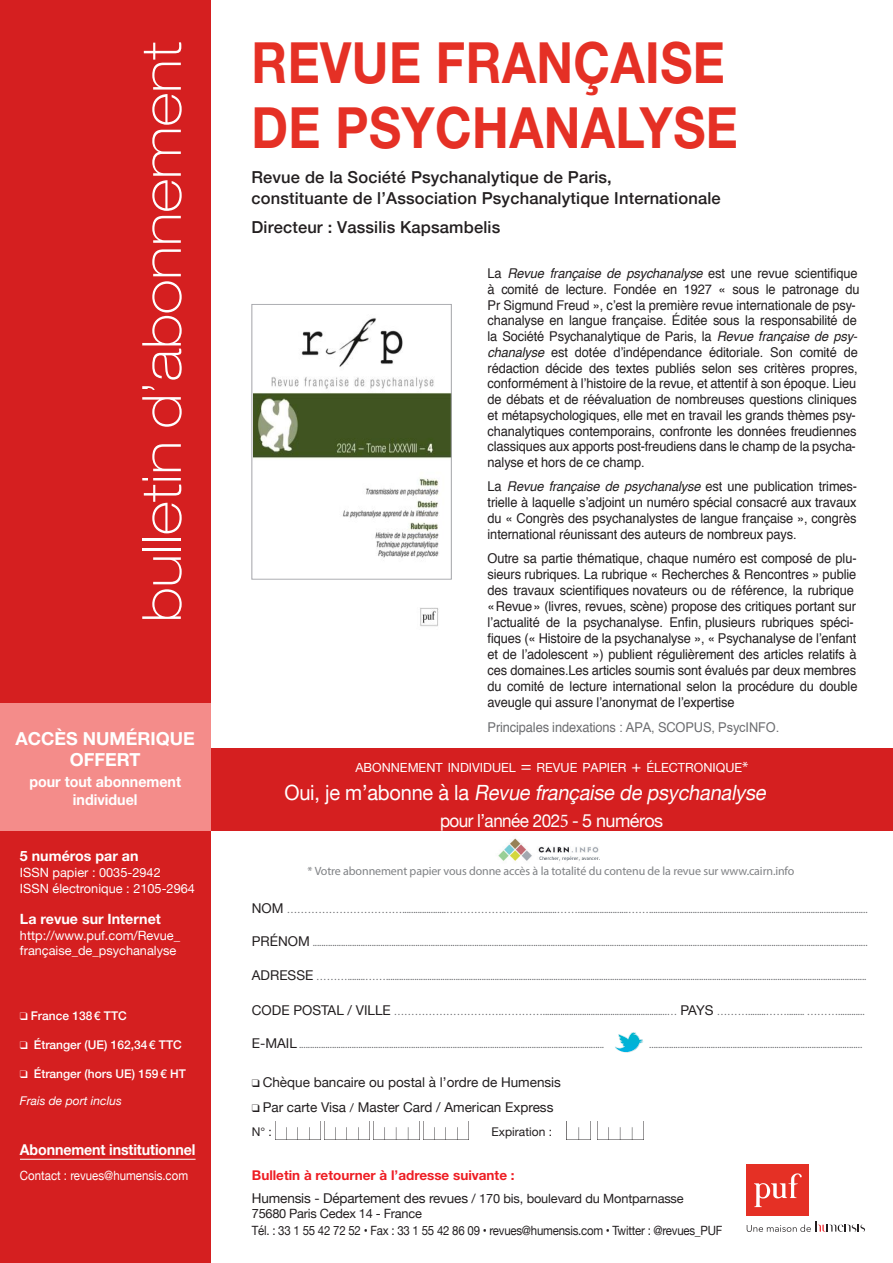
<style>
.page{position:relative;width:893px;height:1263px;background:#fff}
.page>*{position:absolute;margin:0;border:0;box-sizing:border-box;transform-origin:0 0}
.t1{font:700 57px/64.3px "Helvetica Neue LT Std";letter-spacing:.01em;color:#e53025;scale:.87 1}
.t2{font:100 expanded 54px "Helvetica Neue LT Std";letter-spacing:.01em;color:#fff}
.t3{font:italic 21px "Helvetica Neue";color:#fff;scale:.95 1}
.t4{font:18px "Helvetica Neue";letter-spacing:-.03em;color:#fff;scale:.95 1}
.t5{font:700 18px/21.6px "Helvetica Neue LT Std";color:#fff;text-align:center}
.t6{font:500 16.5px/21px "Helvetica Neue";letter-spacing:.01em;color:#231f20}
.t7{font:700 15px/18px "Helvetica Neue LT Std";color:#fff;text-align:center;scale:.95 1}
.t8{font:700 14.25px "Helvetica Neue LT Std";color:#fff}
.t9{font:13.5px/15.8px "Helvetica";letter-spacing:-.01em;color:#231f20;scale:.95 1}
.t10{font:13.5px "Helvetica Neue";color:#231f20}
.t11{font:13.5px "Helvetica";letter-spacing:-.01em;color:#6c6d70;scale:.95 1}
.t12{font:700 13.5px "Helvetica Neue LT Std";color:#ee1d23}
.t13{font:12.75px/16.2px "Helvetica Neue";letter-spacing:-.02em;color:#231f20}
.t14{font:12.75px/15.8px "Helvetica Neue";color:#fff}
.t15{font:12.75px "Helvetica Neue";color:#fff;scale:.9 1}
.t16{font:12.6px "Helvetica Neue";color:#fff}
.t17{font:12px "Myriad Pro";letter-spacing:-.01em;color:#808285}
.t18{font:500 12px "Helvetica Neue";color:#fff}
.t19{font:italic 12px "Helvetica Neue";color:#fff}
.t20{font:12px "Helvetica Neue";color:#231f20}
.t21{font:10.5px "Myriad Pro";color:#6c6d70}
.s1{font-style:italic}
.s2{font-family:"Arial"}
.s3{font-size:18px}
.s4{font-size:16.5px}
.s5{font-family:"Myriad Pro";font-size:15px}
.s6{font-style:normal}
.s7{font-family:"Minion Pro";font-size:19.5px}
.s8{font-style:inherit}
.s9{font-family:"Helvetica Neue";font-size:13.5px;color:#231f20}
.s10{font-size:12px}
.s11{font-size:13.5px}
</style>
<div class="page">
<img style="left:253px;top:318px;width:198px;height:309px">
<div style="left:251px;top:304px;width:201px;height:275px;border:1px solid #a8a9ad"></div>
<div style="left:198px;top:748px;width:695px;height:83px;background:#d51f20"></div>
<img style="left:275px;top:1121px;width:46px;height:19px">
<img style="left:325px;top:1121px;width:45px;height:19px">
<img style="left:374px;top:1127px;width:45px;height:13px">
<img style="left:423px;top:1121px;width:45px;height:19px">
<img style="left:568px;top:1127px;width:22px;height:13px">
<svg style="left:566px;top:1121px;width:2px;height:19px"></svg>
<img style="left:597px;top:1121px;width:46px;height:19px">
<img style="left:498px;top:838px;width:101px;height:23px">
<img style="left:615px;top:1032px;width:29px;height:21px">
<div style="left:0;top:0;width:210px;height:1263px;background:#d51f20"></div>
<hr style="left:20px;top:1159px;width:176px;height:1px;background:#fff">
<div style="left:0;top:703px;width:210px;height:128px;background:#f48c8a"></div>
<div style="left:747px;top:1164px;width:62px;height:51px;background:#e53025"></div>
<svg style="left:754px;top:1173px;width:48px;height:34px"></svg>
<svg style="left:747px;top:1221px;width:118px;height:11px"></svg>
<h2 class="t2" style="left:130px;top:622px;width:582px;rotate:-90deg">bulletin d’abonnement</h2>
<h3 class="t5" style="left:16px;top:727px;width:181px">ACCÈS NUMÉRIQUE<br>OFFERT</h3>
<p class="t7" style="left:29px;top:772px;width:161px">pour tout abonnement individuel</p>
<p class="t8" style="left:20px;top:847px;width:120px">5 numéros par an</p>
<p class="t14" style="left:20px;top:865px;width:177px">ISSN papier : 0035-2942<br>ISSN électronique : 2105-2964</p>
<p class="t8" style="left:20px;top:910px;width:142px">La revue sur Internet</p>
<p class="t14" style="left:20px;top:928px;width:162px">http://www.puf.com/Revue_ française_de_psychanalyse</p>
<p class="t18" style="left:20px;top:1006px;width:108px">❑ France 138€ TTC</p>
<p class="t18" style="left:20px;top:1035px;width:163px">❑ Étranger (UE) 162,34€ TTC</p>
<p class="t18" style="left:20px;top:1064px;width:167px">❑ Étranger (hors UE) 159€ HT</p>
<p class="t19" style="left:20px;top:1092px;width:103px">Frais de port inclus</p>
<p class="t7" style="left:20px;top:1140px;width:186px">Abonnement institutionnel</p>
<p class="t15" style="left:20px;top:1166px;width:188px">Contact : revues@humensis.com</p>
<h1 class="t1" style="left:251px;top:29px;width:561px">REVUE FRANÇAISE<br>DE PSYCHANALYSE</h1>
<p class="t6" style="left:251px;top:165px;width:471px">Revue de la Société Psychanalytique de Paris,<br>constituante de l’Association Psychanalytique Internationale</p>
<p class="t6" style="left:251px;top:215px;width:250px">Directeur : Vassilis Kapsambelis</p>
<p class="t9" style="left:488px;top:266px;width:393px">La <span class="s1">Revue française de psychanalyse</span> est une revue scientifique à comité de lecture. Fondée en 1927 « sous le patronage du Pr Sigmund Freud », c’est la première revue internationale de psy&shy;chanalyse en langue française. Éditée sous la responsabilité de la Société Psychanalytique de Paris, la <span class="s1">Revue française de psy&shy;chanalyse</span> est dotée d’indépendance éditoriale. Son comité de rédaction décide des textes publiés selon ses critères propres, conformément à l’histoire de la revue, et attentif à son époque. Lieu de débats et de réévaluation de nombreuses questions cliniques et métapsychologiques, elle met en travail les grands thèmes psy&shy;chanalytiques contemporains, confronte les données freudiennes classiques aux apports post-freudiens dans le champ de la psycha&shy;nalyse et hors de ce champ.</p>
<p class="t9" style="left:488px;top:479px;width:390px;text-align:justify">La <span class="s1">Revue française de psychanalyse</span> est une publication trimes&shy;trielle à laquelle s’adjoint un numéro spécial consacré aux travaux du « Congrès des psychanalystes de langue française », congrès international réunissant des auteurs de nombreux pays.</p>
<p class="t9" style="left:488px;top:550px;width:391px">Outre sa partie thématique, chaque numéro est composé de plu&shy;sieurs rubriques. La rubrique « Recherches &amp; Rencontres » publie des travaux scientifiques novateurs ou de référence, la rubrique «Revue» (livres, revues, scène) propose des critiques portant sur l’actualité de la psychanalyse. Enfin, plusieurs rubriques spéci&shy;fiques (« Histoire de la psychanalyse », « Psychanalyse de l’enfant et de l’adolescent ») publient régulièrement des articles relatifs à ces domaines.Les articles soumis sont évalués par deux membres du comité de lecture international selon la procédure du double aveugle qui assure l’anonymat de l’expertise</p>
<p class="t11" style="left:488px;top:717px;width:309px">Principales indexations : <span class="s2">APA,</span> SCOPUS<span class="s2">, PsycINFO.</span></p>
<p class="t16" style="left:355px;top:759px;width:394px">ABONNEMENT INDIVIDUEL <span class="s3">=</span> REVUE PAPIER <span class="s4">+</span> ÉLECTRONIQUE<span class="s5">*</span></p>
<h3 class="t3" style="left:284px;top:777px;width:514px"><span class="s6">O u i , j e m ’ a b o n n e à l a</span> Revue française de psychanalyse</h3>
<h3 class="t4" style="left:440px;top:807px;width:237px">pour l’année 202<span class="s7">5</span> - 5 numéros</h3>
<p class="t17" style="left:307px;top:864px;width:488px"><span class="s8">*</span> Votre abonnement papier vous donne accès à la totalité du contenu de la revue sur www.cairn.info</p>
<p class="t21" style="left:252px;top:903px;width:617px"><span class="s9">NOM</span> ……………………………....................………………….................…….......................……....................................................................................................</p>
<p class="t21" style="left:252px;top:936px;width:617px"><span class="s9">PRÉNOM</span> ..............................................................................................................................................................................................................................................................</p>
<p class="t21" style="left:252px;top:969px;width:616px"><span class="s9">ADRESSE</span> ………........…….............................................................................................................................................................................................................................</p>
<p class="t21" style="left:252px;top:1004px;width:614px"><span class="s9">CODE POSTAL / VILLE</span> ………………………….………….........................................................… <span class="s9">PAYS</span> ………........……........ ………............</p>
<p class="t21" style="left:252px;top:1038px;width:354px"><span class="s9">E-MAIL</span> ...........................................................................................................................................</p>
<p class="t21" style="left:649px;top:1038px;width:214px">.................................................................................................</p>
<p class="t10" style="left:252px;top:1072px;width:311px">❑ Chèque bancaire ou postal à l’ordre de Humensis</p>
<p class="t10" style="left:252px;top:1097px;width:303px">❑ Par carte Visa <span class="s10">/</span> Master Card / American Express</p>
<p class="t20" style="left:252px;top:1123px;width:22px">N° :</p>
<p class="t20" style="left:492px;top:1123px;width:62px">Expiration :</p>
<p class="t12" style="left:252px;top:1167px;width:264px">Bulletin à retourner à l’adresse suivante :</p>
<p class="t13" style="left:252px;top:1190px;width:472px"><span class="s11">Humensis - Département des revues</span> / 170 bis, boulevard du Montparnasse<br>75680 Paris Cedex 14 - France<br>Tél. : 33 1 55 42 72 52 • Fax : 33 1 55 42 86 09 • revues@humensis.com • Twitter : @revues_PUF</p>
</div>
